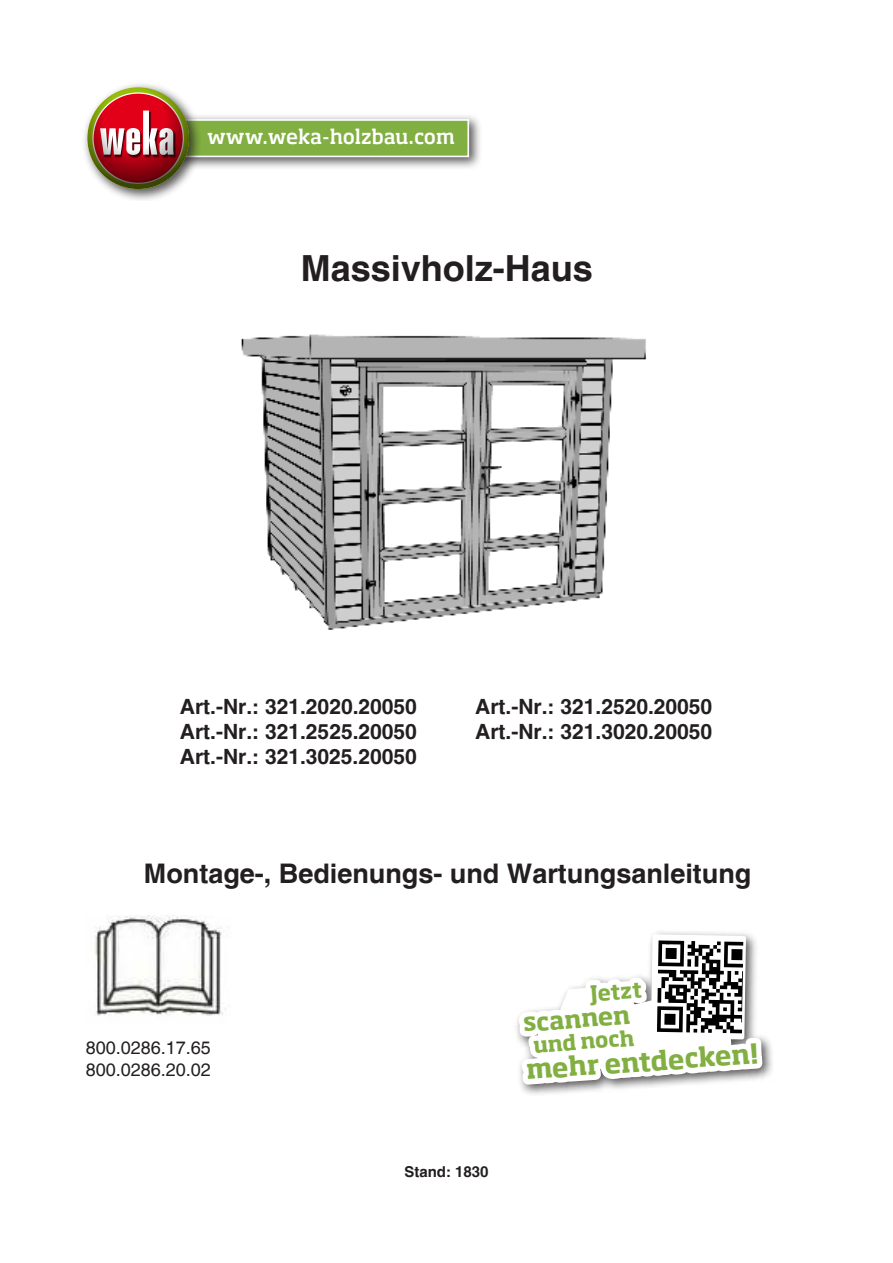
<style>
.page{position:relative;width:893px;height:1263px;background:#fff}
.page>*{position:absolute;margin:0;border:0;box-sizing:border-box;transform-origin:0 0}
.t1{font:700 36px "Helvetica";color:#231f20}
.t2{font:700 27px "Helvetica";color:#231f20}
.t3{font:700 26.1px "Soho Std";color:#81af41}
.t4{font:700 24px "Soho Std";color:#81af41}
.t5{font:700 21px "Helvetica";color:#231f20}
.t6{font:700 20.85px "Soho Std";color:#81af41}
.t7{font:500 19.8px "Soho Std";color:#fff}
.t8{font:18px/21.6px "Helvetica";color:#231f20}
.t9{font:700 15px "Helvetica";color:#231f20}
</style>
<div class="page">
<img style="left:241px;top:334px;width:405px;height:296px">
<div style="left:513px;top:928px;width:261px;height:168px;background:#231f20;opacity:.75"></div>
<svg style="left:514px;top:933px;width:254px;height:163px"></svg>
<div style="left:168px;top:113px;width:313px;height:56px;background:#231f20;opacity:.75"></div>
<div style="left:175px;top:120px;width:293px;height:36px;background:#81af41"></div>
<div style="left:174px;top:119px;width:295px;height:38px;border:2px solid #fff"></div>
<div style="left:81px;top:81px;width:120px;height:120px;background:#231f20;opacity:.75"></div>
<img style="left:87px;top:87px;width:102px;height:102px">
<img style="left:94px;top:916px;width:132px;height:100px">
<p class="t7" style="left:207px;top:126px;width:249px">www.weka-holzbau.com</p>
<h1 class="t1" style="left:301px;top:255px;width:294px">Massivholz-Haus</h1>
<p class="t5" style="left:180px;top:698px;width:238px">Art.-Nr.: 321.2020.20050</p>
<p class="t5" style="left:475px;top:698px;width:238px">Art.-Nr.: 321.2520.20050</p>
<p class="t5" style="left:180px;top:724px;width:238px">Art.-Nr.: 321.2525.20050</p>
<p class="t5" style="left:475px;top:724px;width:238px">Art.-Nr.: 321.3020.20050</p>
<p class="t5" style="left:180px;top:749px;width:238px">Art.-Nr.: 321.3025.20050</p>
<p class="t2" style="left:144px;top:863px;width:609px">Montage-, Bedienungs- und Wartungsanleitung</p>
<p class="t8" style="left:86px;top:1039px;width:127px">800.0286.17.65<br>800.0286.20.02</p>
<p class="t9" style="left:404px;top:1166px;width:86px">Stand: 1830</p>
<p class="t6" style="left:590px;top:984px;width:53px;rotate:-4deg">Jetzt</p>
<p class="t4" style="left:522px;top:1012px;width:109px;rotate:-4deg">scannen</p>
<p class="t6" style="left:533px;top:1036px;width:103px;rotate:-4deg">und noch</p>
<p class="t3" style="left:526px;top:1059px;width:234px;rotate:-4deg">mehr entdecken!</p>
</div>
